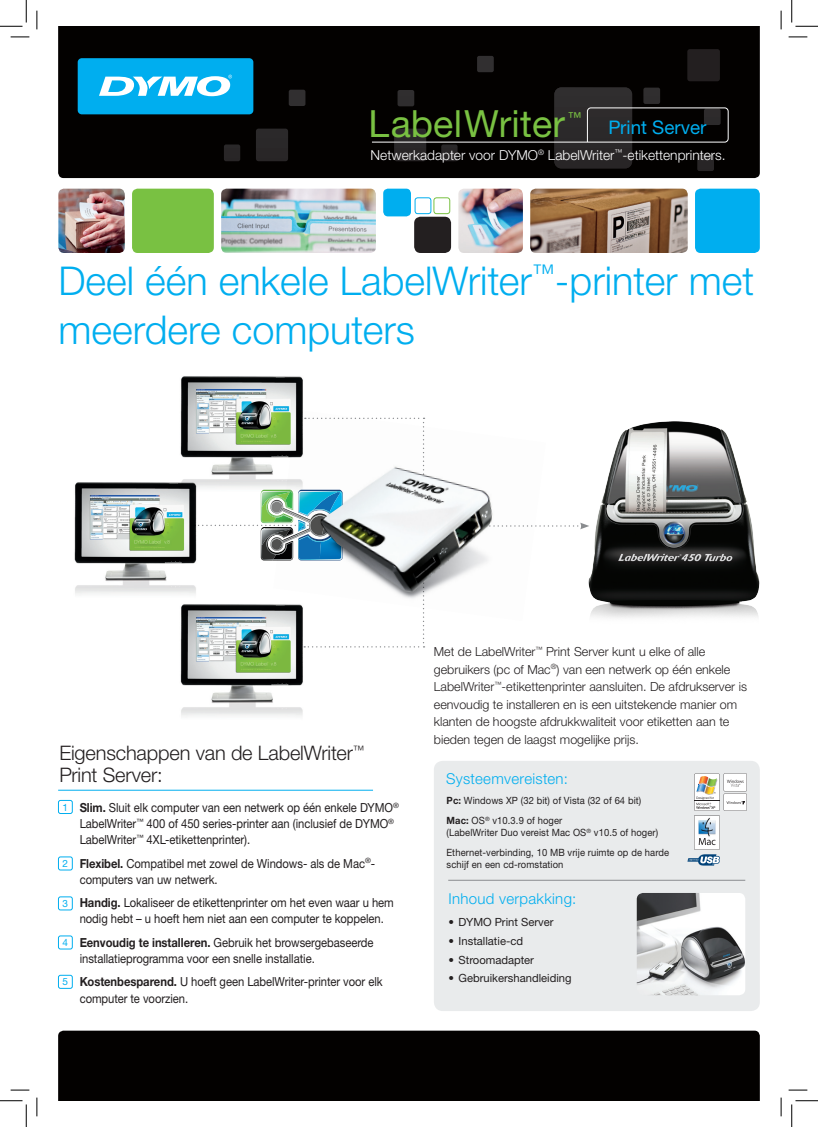
<style>
.page{position:relative;width:818px;height:1127px;background:#fff}
.page>*{position:absolute;margin:0;border:0;box-sizing:border-box;transform-origin:0 0}
.t1{font:300 39.75px/49.2px "Helvetica Neue LTW1 G";color:#00aeef}
.t2{font:37.5px "Helvetica Neue LTW1 G";letter-spacing:.01em;color:#79c142}
.t3{font:300 20px/21.2px "Helvetica Neue LTW1 G";letter-spacing:-.01em;color:#231f20}
.t4{font:18.75px "Helvetica Neue LTW1 G";color:#00aeef}
.t5{font:300 15px "Helvetica Neue LTW1 G";letter-spacing:.02em;color:#00aeef}
.t6{font:300 13.75px "Helvetica Neue LTW1 G";color:#fff}
.t7{font:13.75px "Helvetica Neue LTW1 G";color:#79c142}
.t8{font:12.5px/16.2px "Helvetica Neue LTW1 G";letter-spacing:-.005em;color:#231f20;scale:.9 1}
.t9{font:300 12.5px/17.5px "Helvetica Neue LTW1 G";color:#231f20}
.t10{font:11.25px "Helvetica Neue LTW1 G";color:#231f20}
.t11{font:10px/19.6px "Helvetica Neue LTW1 G";letter-spacing:.01em;color:#231f20;scale:.94 1}
.t12{font:10px "Helvetica Neue LTW1 G";color:#00aeef}
.s1{font-weight:700}
</style>
<div class="page">
<div style="left:58px;top:26px;width:702px;height:152px;background:#030100"></div>
<div style="left:58px;top:1030px;width:702px;height:70px;background:#030100"></div>
<svg style="left:477px;top:56px;width:17px;height:16px"></svg>
<svg style="left:256px;top:129px;width:32px;height:32px"></svg>
<svg style="left:224px;top:144px;width:16px;height:17px"></svg>
<svg style="left:687px;top:49px;width:33px;height:32px"></svg>
<svg style="left:289px;top:90px;width:16px;height:16px"></svg>
<img style="left:221px;top:188px;width:155px;height:65px">
<img style="left:530px;top:188px;width:158px;height:65px">
<img style="left:58px;top:188px;width:67px;height:65px">
<div style="left:132px;top:188px;width:82px;height:65px;background:#79c142;border-radius:6px"></div>
<img style="left:458px;top:188px;width:65px;height:65px">
<div style="left:695px;top:188px;width:65px;height:65px;background:#00aeef;border-radius:6px"></div>
<div style="left:383px;top:188px;width:28px;height:28px;background:#00aeef;border-radius:5px"></div>
<div style="left:414px;top:217px;width:37px;height:36px;background:#231f20;border-radius:6px"></div>
<div style="left:415px;top:197px;width:16px;height:17px;border:1px solid #00aeef;border-radius:3px"></div>
<div style="left:433px;top:197px;width:17px;height:17px;border:1px solid #79c142;border-radius:3px"></div>
<div style="left:78px;top:58px;width:175px;height:56px;background:#00aeef;border-radius:4px"></div>
<svg style="left:99px;top:75px;width:133px;height:21px"></svg>
<div style="left:434px;top:760px;width:326px;height:250px;background:#e9ebec;border-radius:9px"></div>
<img style="left:637px;top:893px;width:108px;height:102px">
<img style="left:180px;top:376px;width:123px;height:106px">
<img style="left:180px;top:604px;width:180px;height:112px">
<img style="left:74px;top:482px;width:120px;height:112px">
<svg style="left:194px;top:417px;width:380px;height:230px"></svg>
<img style="left:273px;top:410px;width:273px;height:210px">
<img style="left:577px;top:421px;width:183px;height:197px">
<hr style="left:58px;top:789px;width:315px;height:1px;background:#00aeef">
<hr style="left:448px;top:879px;width:297px;height:1px;background:#8a8c8f">
<svg style="left:371px;top:87px;width:358px;height:84px"></svg>
<div style="left:58px;top:799px;width:15px;height:14px;border:1px solid #00aeef;border-radius:2px"></div>
<div style="left:58px;top:856px;width:15px;height:14px;border:1px solid #00aeef;border-radius:2px"></div>
<div style="left:58px;top:896px;width:15px;height:14px;border:1px solid #00aeef;border-radius:2px"></div>
<div style="left:58px;top:935px;width:15px;height:14px;border:1px solid #00aeef;border-radius:2px"></div>
<div style="left:58px;top:974px;width:15px;height:14px;border:1px solid #00aeef;border-radius:2px"></div>
<svg style="left:687px;top:773px;width:60px;height:92px"></svg>
<svg style="left:11px;top:36px;width:18px;height:2px"></svg>
<svg style="left:788px;top:36px;width:19px;height:2px"></svg>
<svg style="left:11px;top:1089px;width:18px;height:1px"></svg>
<svg style="left:788px;top:1089px;width:19px;height:1px"></svg>
<svg style="left:36px;top:11px;width:2px;height:18px"></svg>
<svg style="left:36px;top:1097px;width:2px;height:18px"></svg>
<svg style="left:780px;top:11px;width:2px;height:18px"></svg>
<svg style="left:780px;top:1097px;width:2px;height:18px"></svg>
<svg style="left:0;top:0;width:27px;height:27px"></svg>
<svg style="left:0;top:1100px;width:27px;height:26px"></svg>
<svg style="left:791px;top:0;width:27px;height:27px"></svg>
<svg style="left:791px;top:1100px;width:27px;height:26px"></svg>
<h2 class="t2" style="left:369px;top:100px;width:198px">LabelWriter</h2>
<p class="t7" style="left:568px;top:108px;width:15px">™</p>
<h3 class="t4" style="left:608px;top:116px;width:99px">Print Server</h3>
<p class="t6" style="left:371px;top:146px;width:356px">Netwerkadapter voor DYMO<sup>®</sup> LabelWriter<sup>™</sup>-etikettenprinters.</p>
<h1 class="t1" style="left:58px;top:256px;width:697px">Deel één enkele LabelWriter<sup>™</sup>-printer met meerdere computers</h1>
<h3 class="t3" style="left:59px;top:742px;width:307px">Eigenschappen van de LabelWriter<sup>™<br></sup>Print Server:</h3>
<p class="t12" style="left:63px;top:800px;width:7px">1</p>
<p class="t12" style="left:63px;top:857px;width:7px">2</p>
<p class="t12" style="left:63px;top:897px;width:7px">3</p>
<p class="t12" style="left:62px;top:936px;width:7px">4</p>
<p class="t12" style="left:62px;top:975px;width:7px">5</p>
<p class="t8" style="left:80px;top:798px;width:356px"><span class="s1">Slim.</span> Sluit elk computer van een netwerk op één enkele DYMO<sup>®<br></sup>LabelWriter<sup>™</sup> 400 of 450 series-printer aan (inclusief de DYMO<sup>®<br></sup>LabelWriter<sup>™</sup> 4XL-etikettenprinter).</p>
<p class="t8" style="left:80px;top:854px;width:330px"><span class="s1">Flexibel.</span> Compatibel met zowel de Windows- als de Mac<sup>®</sup>- computers van uw netwerk.</p>
<p class="t8" style="left:80px;top:894px;width:351px"><span class="s1">Handig.</span> Lokaliseer de etikettenprinter om het even waar u hem nodig hebt – u hoeft hem niet aan een computer te koppelen.</p>
<p class="t8" style="left:80px;top:933px;width:328px"><span class="s1">Eenvoudig te installeren.</span> Gebruik het browsergebaseerde installatieprogramma voor een snelle installatie.</p>
<p class="t8" style="left:80px;top:973px;width:338px"><span class="s1">Kostenbesparend.</span> U hoeft geen LabelWriter-printer voor elk computer te voorzien.</p>
<p class="t9" style="left:434px;top:642px;width:315px">Met de LabelWriter<sup>™</sup> Print Server kunt u elke of alle gebruikers (pc of Mac<sup>®</sup>) van een netwerk op één enkele LabelWriter<sup>™</sup>-etikettenprinter aansluiten. De afdrukserver is eenvoudig te installeren en is een uitstekende manier om klanten de hoogste afdrukkwaliteit voor etiketten aan te bieden tegen de laagst mogelijke prijs.</p>
<p class="t5" style="left:446px;top:769px;width:123px">Systeemvereisten:</p>
<p class="t11" style="left:447px;top:790px;width:209px"><span class="s1">Pc:</span> Windows XP (32 bit) of Vista (32 of 64 bit)<br><span class="s1">Mac:</span> OS<sup>®</sup> v10.3.9 of hoger</p>
<p class="t11" style="left:447px;top:822px;width:238px">(LabelWriter Duo vereist Mac OS<sup>®</sup> v10.5 of hoger)<br>Ethernet-verbinding, 10 MB vrije ruimte op de harde</p>
<p class="t11" style="left:447px;top:854px;width:126px">schijf en een cd-romstation</p>
<p class="t5" style="left:448px;top:888px;width:129px">Inhoud verpakking:</p>
<p class="t10" style="left:448px;top:914px;width:107px">• DYMO Print Server</p>
<p class="t10" style="left:448px;top:933px;width:76px">• Installatie-cd</p>
<p class="t10" style="left:448px;top:952px;width:87px">• Stroomadapter</p>
<p class="t10" style="left:448px;top:971px;width:125px">• Gebruikershandleiding</p>
</div>
